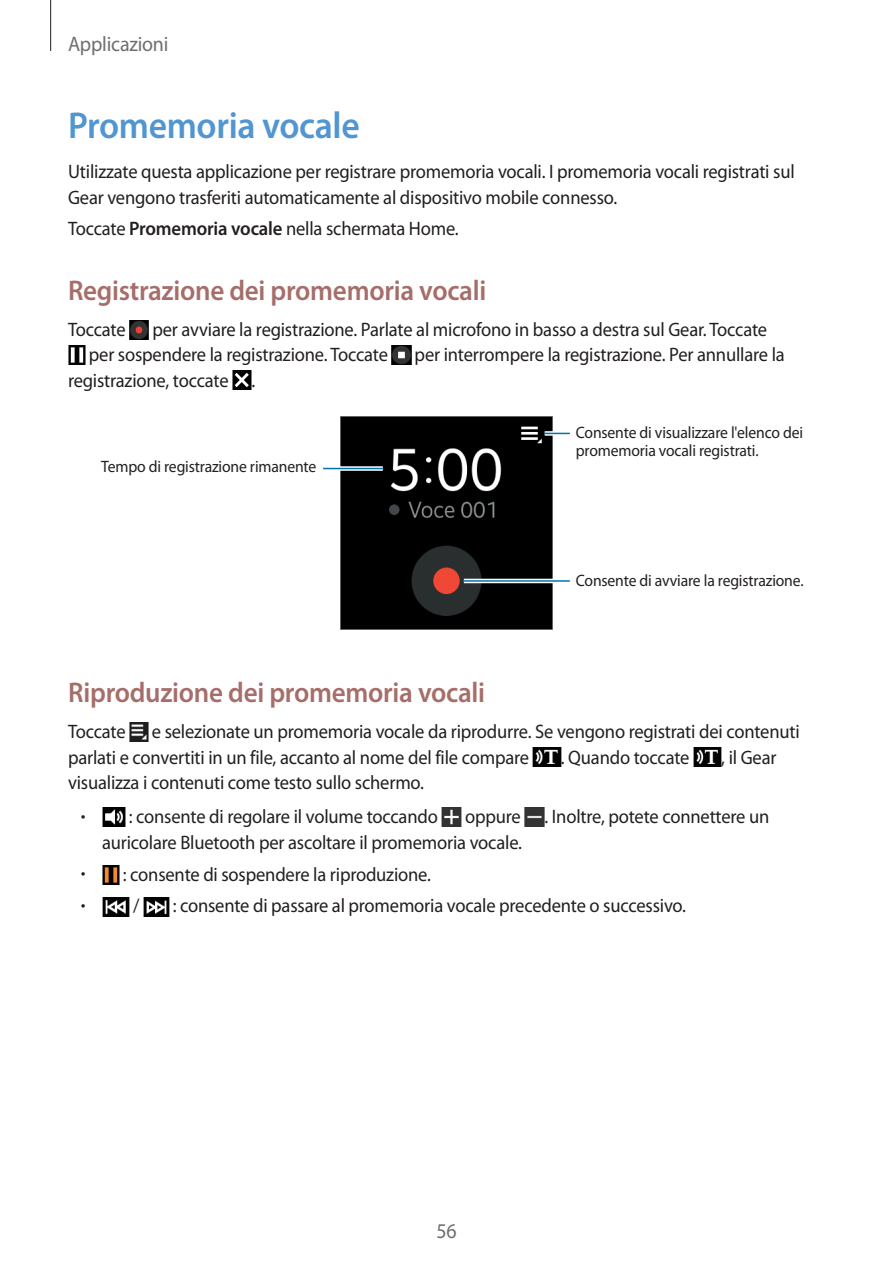
<style>
.page{position:relative;width:893px;height:1263px;background:#fff}
.page>*{position:absolute;margin:0;border:0;box-sizing:border-box;transform-origin:0 0}
.t1{font:600 37.5px "Myriad Pro";letter-spacing:-.01em;color:#5296d1;scale:.95 1}
.t2{font:600 28.5px "Myriad Pro";letter-spacing:-.01em;color:#a66e6a;scale:.95 1}
.t3{font:21px "Myriad Pro";letter-spacing:-.01em;color:#6d6e71;scale:.95 1}
.t4{font:19.5px/25.5px "Myriad Pro";letter-spacing:-.01em;color:#231f20;scale:.95 1}
.t5{font:16.5px/18px "Myriad Pro";letter-spacing:-.01em;color:#231f20;scale:.95 1}
.s1{font-weight:600}
.s2{font-weight:300}
</style>
<div class="page">
<hr style="left:50px;top:0;width:1px;height:51px;background:#231f20">
<img style="left:129px;top:321px;width:20px;height:19px">
<img style="left:68px;top:345px;width:17px;height:19px">
<img style="left:392px;top:345px;width:19px;height:19px">
<img style="left:232px;top:371px;width:20px;height:19px">
<img style="left:340px;top:417px;width:213px;height:212px">
<div style="left:323px;top:466px;width:60px;height:5px;background:#bfdbea"></div>
<hr style="left:323px;top:468px;width:60px;height:1px;background:#0073ae">
<svg style="left:545px;top:431px;width:25px;height:5px"></svg>
<svg style="left:545px;top:433px;width:25px;height:1px"></svg>
<hr style="left:464px;top:579px;width:106px;height:4px;background:#fff">
<hr style="left:464px;top:580px;width:106px;height:2px;background:#0073ae">
<img style="left:129px;top:722px;width:19px;height:19px">
<img style="left:533px;top:747px;width:28px;height:20px">
<img style="left:693px;top:747px;width:28px;height:20px">
<img style="left:102px;top:807px;width:23px;height:19px">
<img style="left:441px;top:807px;width:21px;height:19px">
<img style="left:524px;top:807px;width:21px;height:19px">
<img style="left:102px;top:865px;width:17px;height:20px">
<img style="left:102px;top:897px;width:28px;height:19px">
<img style="left:143px;top:897px;width:26px;height:19px">
<p class="t3" style="left:68px;top:34px;width:107px">Applicazioni</p>
<h1 class="t1" style="left:68px;top:111px;width:309px">Promemoria vocale</h1>
<p class="t4" style="left:68px;top:159px;width:766px">Utilizzate questa applicazione per registrare promemoria vocali. I promemoria vocali registrati sul<br>Gear vengono trasferiti automaticamente al dispositivo mobile connesso.</p>
<p class="t4" style="left:68px;top:217px;width:413px">Toccate <span class="s1">Promemoria vocale</span> nella schermata Home.</p>
<h2 class="t2" style="left:68px;top:279px;width:442px">Registrazione dei promemoria vocali</h2>
<p class="t4" style="left:68px;top:317px;width:62px">Toccate</p>
<p class="t4" style="left:89px;top:317px;width:715px;text-indent:64px">per avviare la registrazione. Parlate al microfono in basso a destra sul Gear. Toccate per sospendere la registrazione. Toccate</p>
<p class="t4" style="left:415px;top:343px;width:391px">per interrompere la registrazione. Per annullare la</p>
<p class="t4" style="left:68px;top:368px;width:199px">registrazione, toccate .</p>
<p class="t5" style="left:101px;top:459px;width:228px">Tempo di registrazione rimanente</p>
<p class="t5" style="left:576px;top:425px;width:241px">Consente di visualizzare l'elenco dei promemoria vocali registrati.</p>
<p class="t5" style="left:576px;top:572px;width:241px">Consente di avviare la registrazione.</p>
<h2 class="t2" style="left:68px;top:681px;width:441px">Riproduzione dei promemoria vocali</h2>
<p class="t4" style="left:68px;top:719px;width:62px">Toccate</p>
<p class="t4" style="left:68px;top:719px;width:772px;text-indent:84px">e selezionate un promemoria vocale da riprodurre. Se vengono registrati dei contenuti parlati e convertiti in un file, accanto al nome del file compare</p>
<p class="t4" style="left:561px;top:745px;width:137px">. Quando toccate</p>
<p class="t4" style="left:721px;top:745px;width:60px">, il Gear</p>
<p class="t4" style="left:68px;top:770px;width:376px">visualizza i contenuti come testo sullo schermo.</p>
<p class="t4" style="left:81px;top:804px;width:377px"><span class="s2">•</span> : consente di regolare il volume toccando</p>
<p class="t4" style="left:102px;top:804px;width:704px;text-indent:363px">oppure . Inoltre, potete connettere un auricolare Bluetooth per ascoltare il promemoria vocale.</p>
<p class="t4" style="left:81px;top:859px;width:370px;line-height:30.5px"><span class="s2">•</span> : consente di sospendere la riproduzione. <span class="s2">•</span></p>
<p class="t4" style="left:133px;top:894px;width:8px">/</p>
<p class="t4" style="left:173px;top:894px;width:542px">: consente di passare al promemoria vocale precedente o successivo.</p>
<p class="t3" style="left:436px;top:1221px;width:23px">56</p>
</div>
